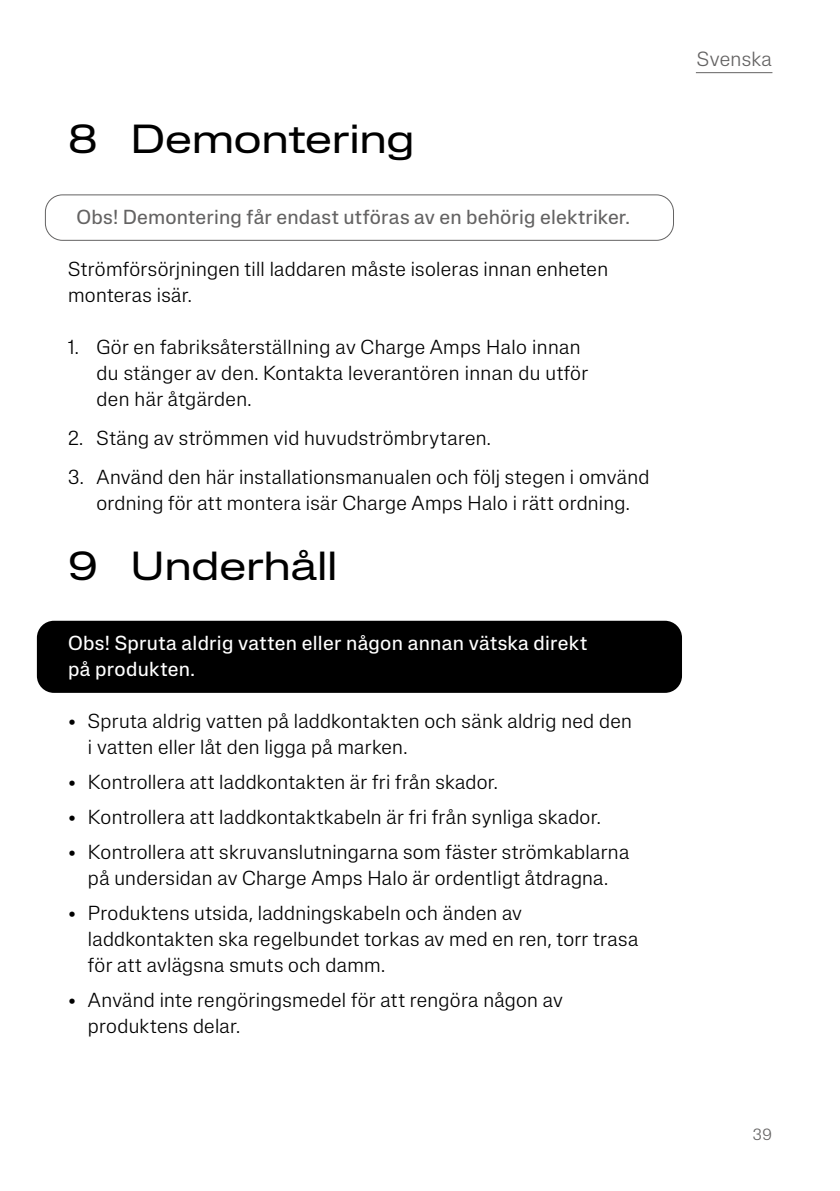
<style>
.page{position:relative;width:840px;height:1191px;background:#fff}
.page>*{position:absolute;margin:0;border:0;box-sizing:border-box;transform-origin:0 0}
.t1{font:expanded 40px "Lateral";letter-spacing:-.005em;color:#000}
.t2{font:300 20.2px "Lateral Standard";letter-spacing:.015em;color:#646363}
.t3{font:300 20px/26px "Lateral Standard";letter-spacing:.015em;color:#000}
.t4{font:20px/26px "Lateral Standard";letter-spacing:.015em;color:#fff}
.t5{font:20px "Lateral Standard";letter-spacing:.01em;color:#646363}
.t6{font:300 16px "Lateral Standard";color:#646363}
</style>
<div class="page">
<hr style="left:695px;top:72px;width:77px;height:1px;background:#646363">
<div style="left:45px;top:195px;width:628px;height:46px;border:1px solid #646363;border-radius:17px"></div>
<div style="left:37px;top:621px;width:644px;height:72px;background:#000;border-radius:17px"></div>
<h1 class="t1" style="left:68px;top:116px;width:348px">8 Demontering</h1>
<p class="t5" style="left:77px;top:205px;width:554px">Obs! Demontering får endast utföras av en behörig elektriker.</p>
<p class="t3" style="left:68px;top:255px;width:541px">Strömförsörjningen till laddaren måste isoleras innan enheten monteras isär.</p>
<p class="t3" style="left:96px;top:333px;width:493px;text-indent:-28px">1. Gör en fabriksåterställning av Charge Amps Halo innan du stänger av den. Kontakta leverantören innan du utför den här åtgärden.</p>
<p class="t3" style="left:68px;top:424px;width:424px">2. Stäng av strömmen vid huvudströmbrytaren.</p>
<p class="t3" style="left:68px;top:463px;width:582px;text-align:center">3. Använd den här installationsmanualen och följ stegen i omvänd ordning för att montera isär Charge Amps Halo i rätt ordning.</p>
<h1 class="t1" style="left:68px;top:542px;width:271px">9 Underhåll</h1>
<p class="t4" style="left:68px;top:629px;width:520px">Obs! Spruta aldrig vatten eller någon annan vätska direkt på produkten.</p>
<p class="t3" style="left:88px;top:707px;width:545px;text-indent:-20px">• Spruta aldrig vatten på laddkontakten och sänk aldrig ned den i vatten eller låt den ligga på marken.</p>
<p class="t3" style="left:68px;top:768px;width:431px">• Kontrollera att laddkontakten är fri från skador.</p>
<p class="t3" style="left:68px;top:803px;width:534px">• Kontrollera att laddkontaktkabeln är fri från synliga skador.</p>
<p class="t3" style="left:68px;top:838px;width:562px;text-align:center">• Kontrollera att skruvanslutningarna som fäster strömkablarna på undersidan av Charge Amps Halo är ordentligt åtdragna.</p>
<p class="t3" style="left:88px;top:899px;width:551px;text-indent:-20px">• Produktens utsida, laddningskabeln och änden av laddkontakten ska regelbundet torkas av med en ren, torr trasa för att avlägsna smuts och damm.</p>
<p class="t3" style="left:88px;top:986px;width:476px;text-indent:-20px">• Använd inte rengöringsmedel för att rengöra någon av produktens delar.</p>
<p class="t2" style="left:696px;top:48px;width:76px">Svenska</p>
<p class="t6" style="left:752px;top:1125px;width:20px">39</p>
</div>
